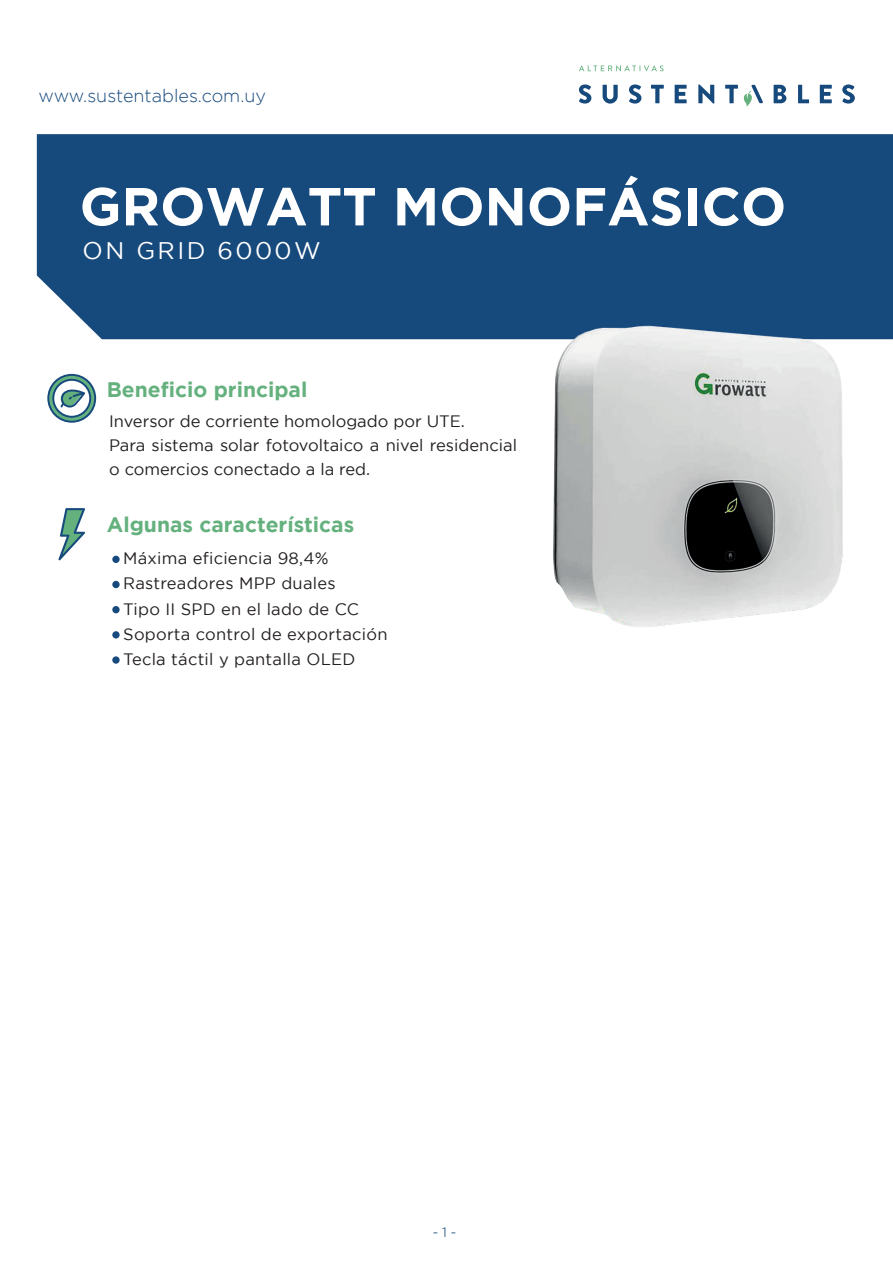
<style>
.page{position:relative;width:893px;height:1263px;background:#fff}
.page>*{position:absolute;margin:0;border:0;box-sizing:border-box;transform-origin:0 0}
.t1{font:700 53.4px "Gotham";color:#fff}
.t2{font:24px "Gotham";letter-spacing:.1em;color:#fff}
.t3{font:700 21px "Gotham";color:#65b17e}
.t4{font:300 18px "Gotham";color:#16497c}
.t5{font:16.5px/25.3px "Gotham";color:#231f20}
.t6{font:13.5px "Gotham";color:#16497c}
</style>
<div class="page">
<div style="left:37px;top:134px;width:856px;height:205px;background:#16497c"></div>
<svg style="left:579px;top:84px;width:12px;height:20px"></svg>
<svg style="left:603px;top:85px;width:15px;height:19px"></svg>
<svg style="left:629px;top:84px;width:12px;height:20px"></svg>
<svg style="left:651px;top:85px;width:13px;height:18px"></svg>
<svg style="left:675px;top:85px;width:12px;height:18px"></svg>
<svg style="left:698px;top:84px;width:16px;height:20px"></svg>
<svg style="left:725px;top:85px;width:13px;height:18px"></svg>
<svg style="left:774px;top:85px;width:12px;height:18px"></svg>
<svg style="left:798px;top:85px;width:11px;height:18px"></svg>
<svg style="left:820px;top:85px;width:12px;height:18px"></svg>
<svg style="left:842px;top:84px;width:13px;height:20px"></svg>
<svg style="left:744px;top:85px;width:19px;height:22px"></svg>
<svg style="left:579px;top:65px;width:85px;height:6px"></svg>
<svg style="left:47px;top:374px;width:49px;height:49px"></svg>
<svg style="left:58px;top:508px;width:27px;height:52px"></svg>
<div style="left:112px;top:556px;width:8px;height:7px;background:#16497c;border-radius:50%"></div>
<div style="left:112px;top:631px;width:8px;height:7px;background:#16497c;border-radius:50%"></div>
<div style="left:112px;top:656px;width:8px;height:8px;background:#16497c;border-radius:50%"></div>
<div style="left:112px;top:581px;width:8px;height:7px;background:#16497c;border-radius:50%"></div>
<div style="left:112px;top:606px;width:8px;height:7px;background:#16497c;border-radius:50%"></div>
<img style="left:477px;top:292px;width:416px;height:336px">
<p class="t4" style="left:38px;top:86px;width:229px">www.sustentables.com.uy</p>
<h1 class="t1" style="left:80px;top:176px;width:708px">GROWATT MONOFÁSICO</h1>
<h2 class="t2" style="left:83px;top:237px;width:240px">ON GRID 6000W</h2>
<p class="t3" style="left:107px;top:378px;width:202px">Beneficio principal</p>
<p class="t5" style="left:109px;top:409px;width:409px;line-height:24px">Inversor de corriente homologado por UTE.<br>Para sistema solar fotovoltaico a nivel residencial o comercios conectado a la red.</p>
<p class="t3" style="left:107px;top:512px;width:249px">Algunas características</p>
<p class="t5" style="left:114px;top:545px;width:275px">· Máxima eficiencia 98,4%<br>· Rastreadores MPP duales<br>· Tipo II SPD en el lado de CC<br>· Soporta control de exportación · Tecla táctil y pantalla OLED</p>
<p class="t6" style="left:432px;top:1225px;width:25px">- 1 -</p>
</div>
